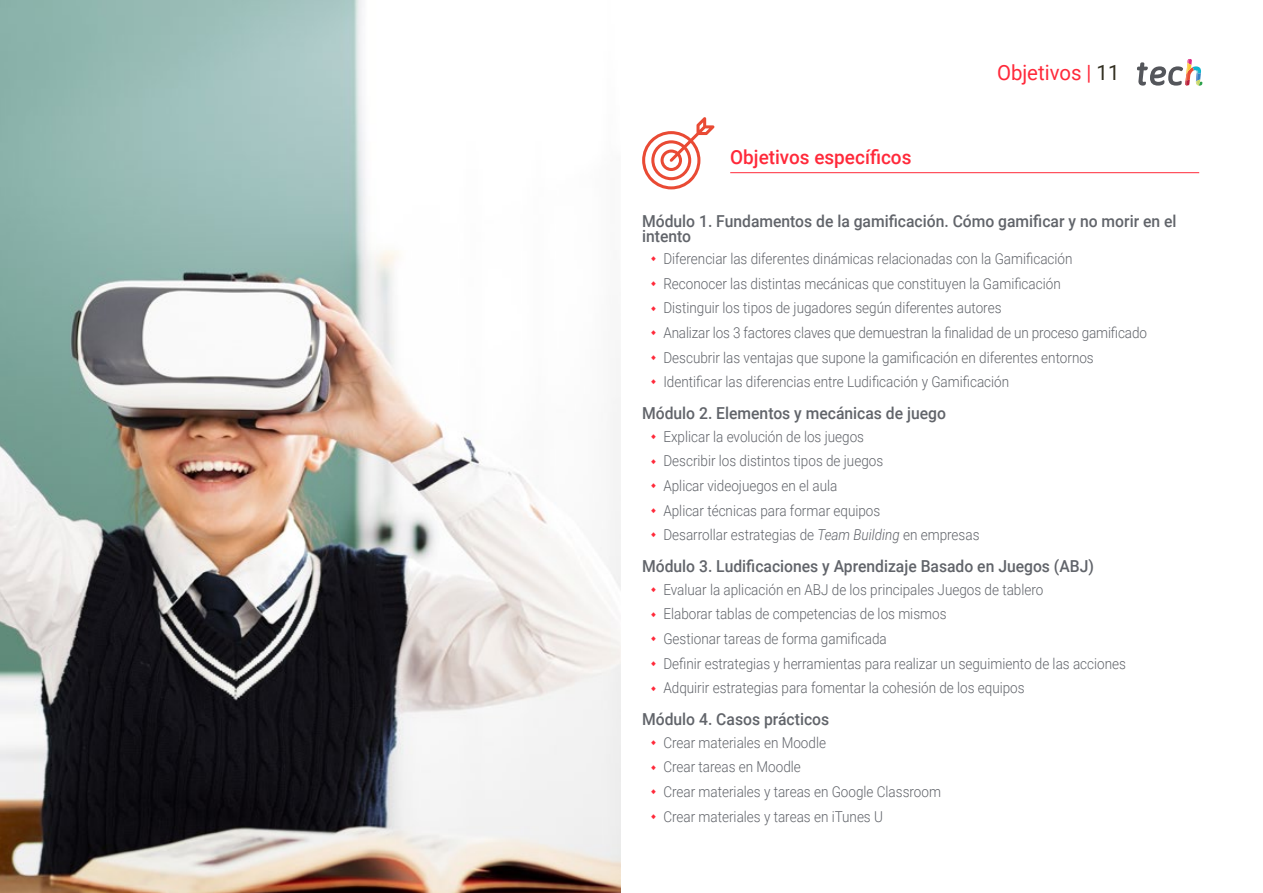
<style>
.page{position:relative;width:1263px;height:893px;background:#fff}
.page>*{position:absolute;margin:0;border:0;box-sizing:border-box;transform-origin:0 0}
.t1{font:21px "Roboto";color:#ff293a}
.t2{font:500 19.5px "Roboto";color:#ff293a}
.t3{font:500 16.5px/15px "Roboto";color:#61646a;scale:.95 1}
.t4{font:300 15px/24.6px "Roboto";color:#61646a;scale:.9 1}
.s1{color:#312e20}
.s2{font-style:italic}
</style>
<div class="page">
<hr style="left:730px;top:172px;width:469px;height:1px;background:#ff293a">
<svg style="left:642px;top:117px;width:72px;height:72px"></svg>
<img style="left:0;top:0;width:621px;height:893px">
<svg style="left:1137px;top:59px;width:65px;height:27px"></svg>
<h2 class="t2" style="left:730px;top:144px;width:183px">Objetivos específicos</h2>
<h1 class="t1" style="left:997px;top:57px;width:124px">Objetivos | <span class="s1">11</span></h1>
<p class="t3" style="left:642px;top:213px;width:564px">Módulo 1. Fundamentos de la gamificación. Cómo gamificar y no morir en el intento</p>
<p class="t4" style="left:663px;top:246px;width:539px">Diferenciar las diferentes dinámicas relacionadas con la Gamificación<br>Reconocer las distintas mecánicas que constituyen la Gamificación<br>Distinguir los tipos de jugadores según diferentes autores<br>Analizar los 3 factores claves que demuestran la finalidad de un proceso gamificado Descubrir las ventajas que supone la gamificación en diferentes entornos Identificar las diferencias entre Ludificación y Gamificación</p>
<p class="t3" style="left:642px;top:405px;width:321px">Módulo 2. Elementos y mecánicas de juego</p>
<p class="t4" style="left:663px;top:424px;width:353px">Explicar la evolución de los juegos<br>Describir los distintos tipos de juegos<br>Aplicar videojuegos en el aula<br>Aplicar técnicas para formar equipos<br>Desarrollar estrategias de <span class="s2">Team Building</span> en empresas</p>
<p class="t3" style="left:642px;top:558px;width:477px">Módulo 3. Ludificaciones y Aprendizaje Basado en Juegos (ABJ)</p>
<p class="t4" style="left:663px;top:577px;width:515px">Evaluar la aplicación en ABJ de los principales Juegos de tablero<br>Elaborar tablas de competencias de los mismos<br>Gestionar tareas de forma gamificada<br>Definir estrategias y herramientas para realizar un seguimiento de las acciones Adquirir estrategias para fomentar la cohesión de los equipos</p>
<p class="t3" style="left:642px;top:711px;width:198px">Módulo 4. Casos prácticos</p>
<p class="t4" style="left:663px;top:730px;width:310px">Crear materiales en Moodle<br>Crear tareas en Moodle<br>Crear materiales y tareas en Google Classroom Crear materiales y tareas en iTunes U</p>
</div>
